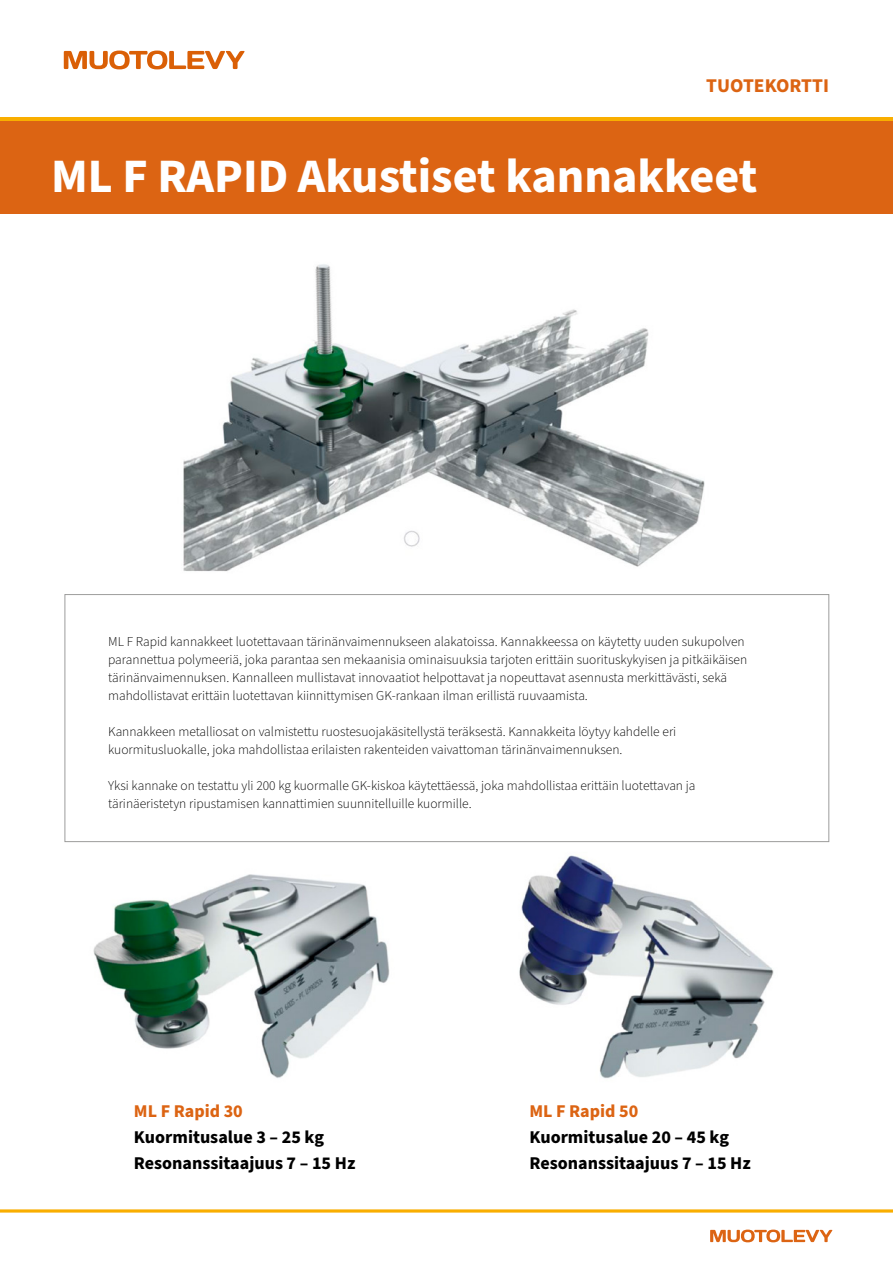
<style>
.page{position:relative;width:893px;height:1263px;background:#fff}
.page>*{position:absolute;margin:0;border:0;box-sizing:border-box;transform-origin:0 0}
.t1{font:700 48px "Source Sans Pro";color:#fff}
.t2{font:700 19.5px "Source Sans Pro";color:#dc6413}
.t3{font:700 18px/25.8px "Source Sans Pro";color:#000}
.t4{font:700 18px "Source Sans Pro";color:#dc6413}
.t5{font:300 13.5px/18px "Source Sans Pro";color:#000}
</style>
<div class="page">
<hr style="left:0;top:118px;width:893px;height:3px;background:#f9ae00">
<svg style="left:710px;top:1229px;width:122px;height:13px"></svg>
<svg style="left:0;top:1209px;width:893px;height:3px;background:#f9b822"></svg>
<svg style="left:64px;top:51px;width:181px;height:18px"></svg>
<img style="left:64px;top:818px;width:358px;height:260px">
<img style="left:461px;top:818px;width:369px;height:261px">
<div style="left:0;top:121px;width:893px;height:92px;background:#dc6413"></div>
<img style="left:183px;top:264px;width:522px;height:308px">
<div style="left:65px;top:594px;width:764px;height:248px;border:1px solid #9d9d9c"></div>
<h2 class="t2" style="left:706px;top:73px;width:124px">TUOTEKORTTI</h2>
<h1 class="t1" style="left:51px;top:143px;width:708px">ML F RAPID Akustiset kannakkeet</h1>
<p class="t5" style="left:108px;top:633px;width:640px">ML F Rapid kannakkeet luotettavaan tärinänvaimennukseen alakatoissa. Kannakkeessa on käytetty uuden sukupolven parannettua polymeeriä, joka parantaa sen mekaanisia ominaisuuksia tarjoten erittäin suorituskykyisen ja pitkäikäisen tärinänvaimennuksen. Kannalleen mullistavat innovaatiot helpottavat ja nopeuttavat asennusta merkittävästi, sekä mahdollistavat erittäin luotettavan kiinnittymisen GK-rankaan ilman erillistä ruuvaamista.</p>
<p class="t5" style="left:108px;top:723px;width:570px">Kannakkeen metalliosat on valmistettu ruostesuojakäsitellystä teräksestä. Kannakkeita löytyy kahdelle eri kuormitusluokalle, joka mahdollistaa erilaisten rakenteiden vaivattoman tärinänvaimennuksen.</p>
<p class="t5" style="left:108px;top:777px;width:589px">Yksi kannake on testattu yli 200 kg kuormalle GK-kiskoa käytettäessä, joka mahdollistaa erittäin luotettavan ja tärinäeristetyn ripustamisen kannattimien suunnitelluille kuormille.</p>
<h3 class="t4" style="left:134px;top:1099px;width:110px">ML F Rapid 30</h3>
<h3 class="t3" style="left:134px;top:1124px;width:223px">Kuormitusalue 3 – 25 kg<br>Resonanssitaajuus 7 – 15 Hz</h3>
<h3 class="t4" style="left:529px;top:1099px;width:110px">ML F Rapid 50</h3>
<h3 class="t3" style="left:529px;top:1124px;width:223px">Kuormitusalue 20 – 45 kg<br>Resonanssitaajuus 7 – 15 Hz</h3>
</div>
